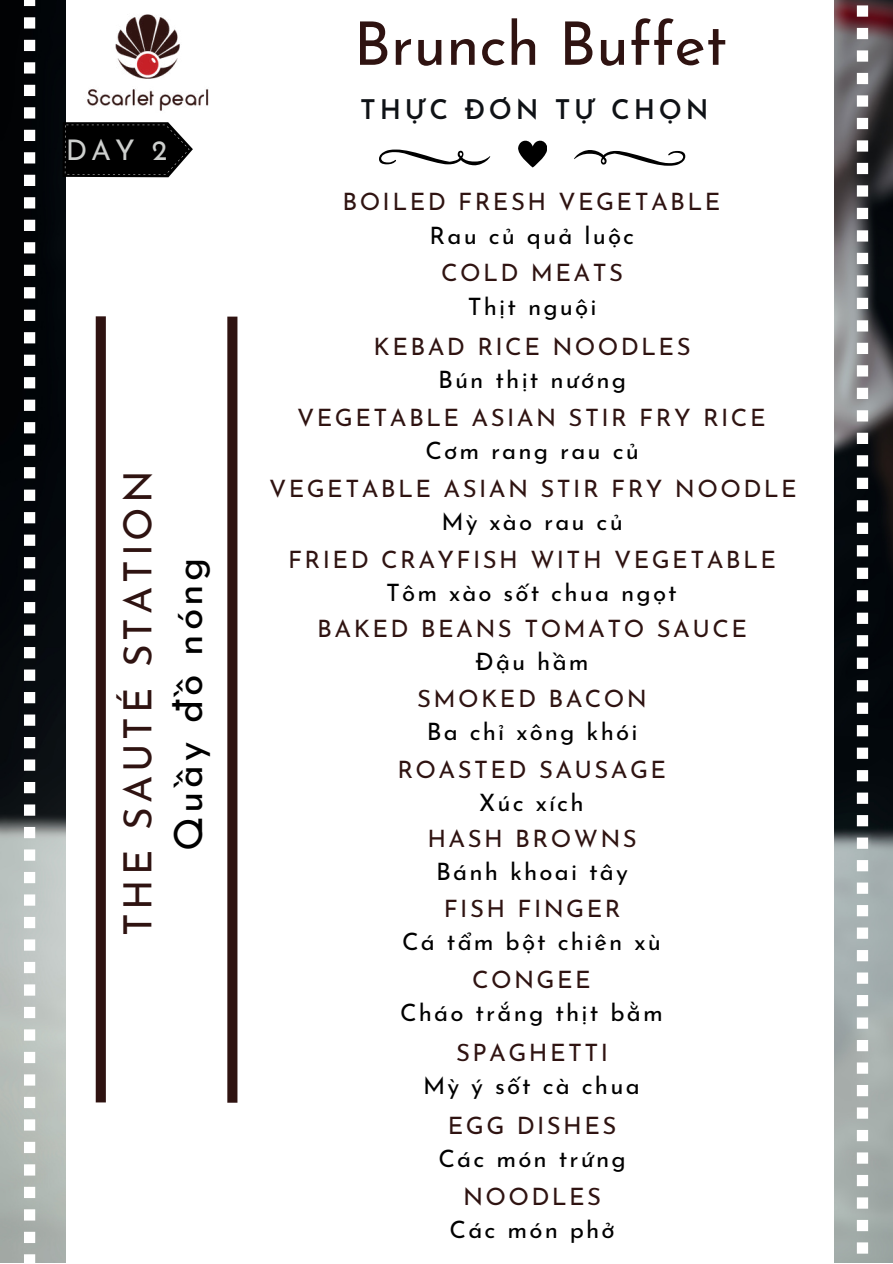
<style>
.page{position:relative;width:893px;height:1264px;background:#fff}
.page>*{position:absolute;margin:0;border:0;box-sizing:border-box;transform-origin:0 0}
.t1{font:60px "Josefin Sans";color:#2f1311}
.t2{font:39px "Josefin Sans";letter-spacing:.1em;color:#2f1311}
.t3{font:39px "Josefin Sans";letter-spacing:.09em;color:#000}
.t4{font:28.5px "Josefin Sans";color:#ced0ce}
.t5{font:600 27px "Josefin Sans";letter-spacing:.14em;color:#0f1216}
.t6{font:24px "Josefin Sans";letter-spacing:.1em;color:#2f1311}
.t7{font:24px "Josefin Sans";letter-spacing:.09em;color:#000}
</style>
<div class="page">
<img style="left:0;top:0;width:892px;height:1262px">
<div style="left:66px;top:0;width:767px;height:1262px;background:#fff"></div>
<svg style="left:24px;top:0;width:11px;height:1262px"></svg>
<svg style="left:856px;top:0;width:12px;height:1262px"></svg>
<img style="left:87px;top:14px;width:122px;height:97px">
<svg style="left:379px;top:150px;width:111px;height:15px"></svg>
<svg style="left:519px;top:141px;width:28px;height:26px"></svg>
<svg style="left:574px;top:150px;width:111px;height:16px"></svg>
<div style="left:96px;top:316px;width:10px;height:786px;background:#2f1311"></div>
<div style="left:227px;top:316px;width:10px;height:786px;background:#2f1311"></div>
<svg style="left:63px;top:122px;width:130px;height:55px;background:#1b1b1b"></svg>
<p class="t4" style="left:66px;top:126px;width:103px">DAY 2</p>
<h2 class="t2" style="left:105px;top:936px;width:467px;rotate:-90deg">THE SAUTÉ STATION</h2>
<h2 class="t3" style="left:156px;top:850px;width:295px;rotate:-90deg">Quầy đồ nóng</h2>
<h1 class="t1" style="left:354px;top:-6px;width:375px">Brunch Buffet</h1>
<p class="t5" style="left:360px;top:86px;width:350px">THỰC ĐƠN TỰ CHỌN</p>
<p class="t6" style="left:342px;top:182px;width:379px">BOILED FRESH VEGETABLE</p>
<p class="t7" style="left:429px;top:215px;width:206px">Rau củ quả luộc</p>
<p class="t6" style="left:441px;top:253px;width:183px">COLD MEATS</p>
<p class="t7" style="left:467px;top:286px;width:130px">Thịt nguội</p>
<p class="t6" style="left:373px;top:327px;width:318px">KEBAD RICE NOODLES</p>
<p class="t7" style="left:438px;top:360px;width:190px">Bún thịt nướng</p>
<p class="t6" style="left:297px;top:398px;width:470px">VEGETABLE ASIAN STIR FRY RICE</p>
<p class="t7" style="left:425px;top:431px;width:215px">Cơm rang rau củ</p>
<p class="t6" style="left:269px;top:468px;width:529px">VEGETABLE ASIAN STIR FRY NOODLE</p>
<p class="t7" style="left:441px;top:501px;width:183px">Mỳ xào rau củ</p>
<p class="t6" style="left:288px;top:539px;width:489px">FRIED CRAYFISH WITH VEGETABLE</p>
<p class="t7" style="left:386px;top:572px;width:292px">Tôm xào sốt chua ngọt</p>
<p class="t6" style="left:317px;top:608px;width:431px">BAKED BEANS TOMATO SAUCE</p>
<p class="t7" style="left:475px;top:642px;width:115px">Đậu hầm</p>
<p class="t6" style="left:417px;top:678px;width:231px">SMOKED BACON</p>
<p class="t7" style="left:427px;top:711px;width:212px">Ba chỉ xông khói</p>
<p class="t6" style="left:397px;top:749px;width:270px">ROASTED SAUSAGE</p>
<p class="t7" style="left:479px;top:782px;width:106px">Xúc xích</p>
<p class="t6" style="left:427px;top:818px;width:211px">HASH BROWNS</p>
<p class="t7" style="left:436px;top:852px;width:193px">Bánh khoai tây</p>
<p class="t6" style="left:443px;top:888px;width:178px">FISH FINGER</p>
<p class="t7" style="left:402px;top:921px;width:260px">Cá tẩm bột chiên xù</p>
<p class="t6" style="left:472px;top:959px;width:120px">CONGEE</p>
<p class="t7" style="left:400px;top:992px;width:264px">Cháo trắng thịt bằm</p>
<p class="t6" style="left:456px;top:1032px;width:153px">SPAGHETTI</p>
<p class="t7" style="left:423px;top:1065px;width:218px">Mỳ ý sốt cà chua</p>
<p class="t6" style="left:448px;top:1105px;width:170px">EGG DISHES</p>
<p class="t7" style="left:438px;top:1138px;width:189px">Các món trứng</p>
<p class="t6" style="left:463px;top:1176px;width:140px">NOODLES</p>
<p class="t7" style="left:449px;top:1209px;width:167px">Các món phở</p>
</div>
